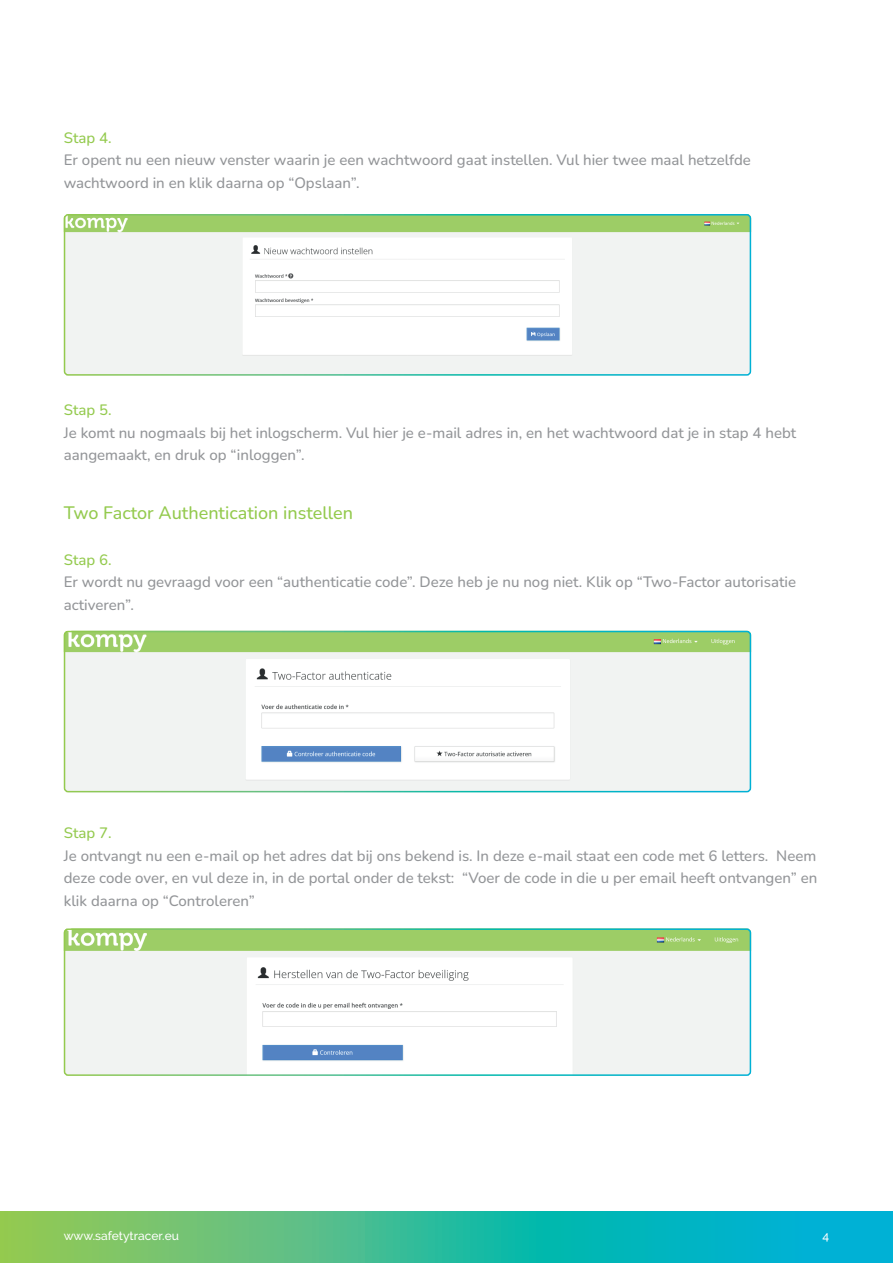
<style>
.page{position:relative;width:893px;height:1263px;background:#fff}
.page>*{position:absolute;margin:0;border:0;box-sizing:border-box;transform-origin:0 0}
.t1{font:200 18px "Nunito";color:#94ca4e}
.t2{font:200 15px/22.5px "Nunito";color:#939598}
.t3{font:200 15px "Nunito";color:#94ca4e}
.t4{font:500 12px "Raleway";color:#fff}
</style>
<div class="page">
<svg style="left:0;top:1212px;width:893px;height:51px;background:#36bb9b"></svg>
<img style="left:64px;top:214px;width:687px;height:159px">
<div style="left:64px;top:214px;width:687px;height:162px;border:2px solid #fff;border-radius:4px"></div>
<img style="left:64px;top:631px;width:687px;height:161px">
<div style="left:64px;top:631px;width:687px;height:161px;border:2px solid #fff;border-radius:4px"></div>
<img style="left:64px;top:931px;width:687px;height:145px">
<div style="left:64px;top:928px;width:687px;height:148px;border:2px solid #fff;border-radius:4px"></div>
<p class="t3" style="left:64px;top:127px;width:49px">Stap 4.</p>
<p class="t2" style="left:64px;top:148px;width:689px">Er opent nu een nieuw venster waarin je een wachtwoord gaat instellen. Vul hier twee maal hetzelfde wachtwoord in en klik daarna op “Opslaan”.</p>
<p class="t3" style="left:64px;top:399px;width:49px">Stap 5.</p>
<p class="t2" style="left:64px;top:421px;width:734px">Je komt nu nogmaals bij het inlogscherm. Vul hier je e-mail adres in, en het wachtwoord dat je in stap 4 hebt aangemaakt, en druk op “inloggen”.</p>
<p class="t1" style="left:64px;top:501px;width:291px">Two Factor Authentication instellen</p>
<p class="t3" style="left:64px;top:549px;width:49px">Stap 6.</p>
<p class="t2" style="left:64px;top:570px;width:734px">Er wordt nu gevraagd voor een “authenticatie code”. Deze heb je nu nog niet. Klik op “Two-Factor autorisatie activeren”.</p>
<p class="t3" style="left:64px;top:823px;width:49px">Stap 7.</p>
<p class="t2" style="left:64px;top:844px;width:755px;text-align:justify">Je ontvangt nu een e-mail op het adres dat bij ons bekend is. In deze e-mail staat een code met 6 letters. Neem deze code over, en vul deze in, in de portal onder de tekst: “Voer de code in die u per email heeft ontvangen” en klik daarna op “Controleren”</p>
<p class="t4" style="left:64px;top:1229px;width:117px">www.safetytracer.eu</p>
<p class="t4" style="left:822px;top:1229px;width:8px">4</p>
</div>
